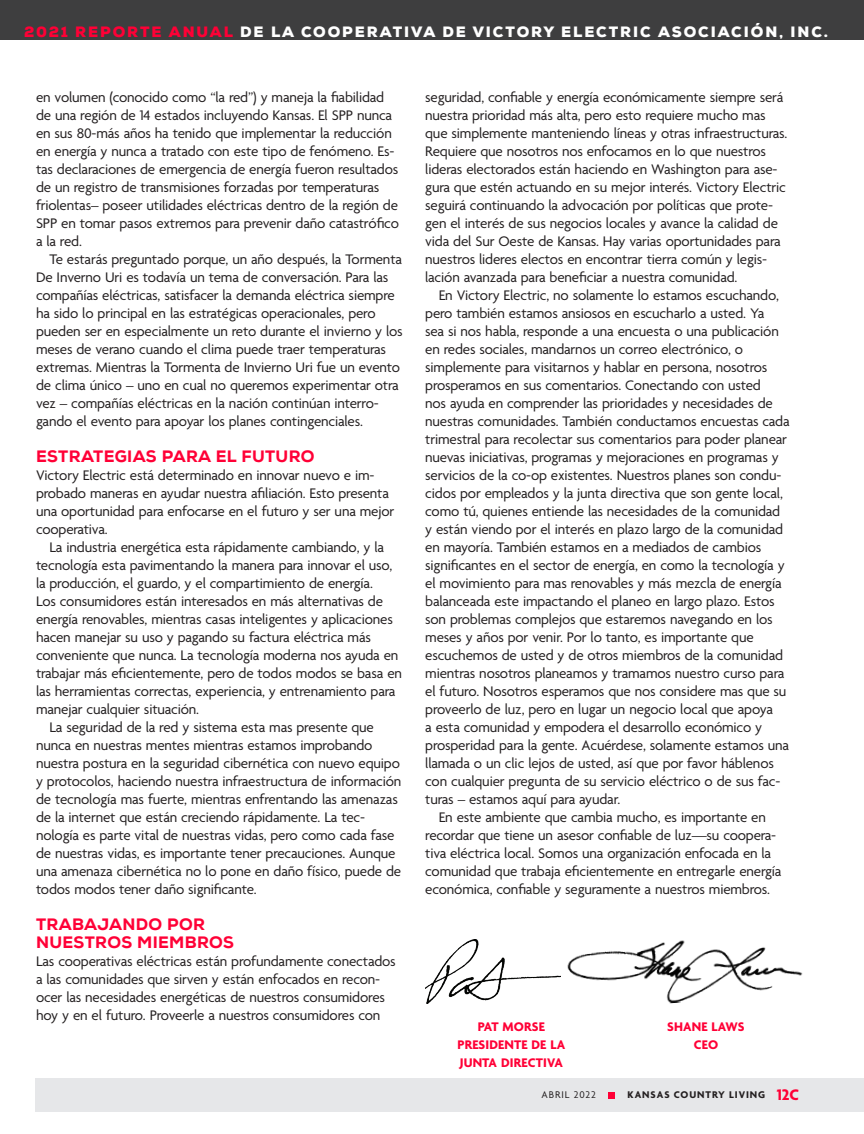
<style>
.page{position:relative;width:864px;height:1134px;background:#fff}
.page>*{position:absolute;margin:0;border:0;box-sizing:border-box;transform-origin:0 0}
.Subhead{font:800 16.5px/18px "Nexa";letter-spacing:.02em;color:#ff0036}
.Co-op_Text{font:15px/18px "Agenda";letter-spacing:-.01em;color:#231f20}
.Co-op_Text_no_inden{font:15px/18px "Agenda";letter-spacing:-.01em;color:#231f20}
.t1{font:900 14.55px "Nexa";letter-spacing:.13em;color:#fff}
.Co-op_Box_Text_no_i{font:700 13.5px/18px "Agenda";letter-spacing:.01em;color:#ff0036;text-align:center}
.t2{font:700 10.5px "Agenda";letter-spacing:.09em;color:#231f20}
.t3{font:10.5px "Agenda";letter-spacing:.09em;color:#231f20}
.s1{color:#ff0036}
.s2{font-size:16.5px;color:#ff0036}
</style>
<div class="page">
<img style="left:567px;top:940px;width:236px;height:64px">
<img style="left:425px;top:940px;width:135px;height:64px">
<div style="left:35px;top:1078px;width:829px;height:34px;background:#e6e7e9"></div>
<div style="left:608px;top:1092px;width:7px;height:7px;background:#ff0036"></div>
<div style="left:0;top:0;width:864px;height:40px;background:#3e3e3f"></div>
<p class="t1" style="left:24px;top:22px;width:805px"><span class="s1">2021 REPORTE ANUAL</span> DE LA COOPERATIVA DE VICTORY ELECTRIC ASOCIACIÓN, INC.</p>
<p class="Co-op_Text" style="left:36px;top:89px;width:364px">en volumen (conocido como “la red”) y maneja la fiabilidad de una región de 14 estados incluyendo Kansas. El SPP nunca en sus 80-más años ha tenido que implementar la reducción en energía y nunca a tratado con este tipo de fenómeno. Es&shy;tas declaraciones de emergencia de energía fueron resultados de un registro de transmisiones forzadas por temperaturas friolentas– poseer utilidades eléctricas dentro de la región de SPP en tomar pasos extremos para prevenir daño catastrófico a la red.</p>
<p class="Co-op_Text" style="left:36px;top:251px;width:368px;text-indent:14px">Te estarás preguntado porque, un año después, la Tormenta De Inverno Uri es todavía un tema de conversación. Para las compañías eléctricas, satisfacer la demanda eléctrica siempre ha sido lo principal en las estratégicas operacionales, pero pueden ser en especialmente un reto durante el invierno y los meses de verano cuando el clima puede traer temperaturas extremas. Mientras la Tormenta de Invierno Uri fue un evento de clima único – uno en cual no queremos experimentar otra vez – compañías eléctricas en la nación continúan interro&shy;gando el evento para apoyar los planes contingenciales.</p>
<p class="Subhead" style="left:36px;top:447px;width:280px">ESTRATEGIAS PARA EL FUTURO</p>
<p class="Co-op_Text_no_inden" style="left:36px;top:467px;width:360px">Victory Electric está determinado en innovar nuevo e im&shy;probado maneras en ayudar nuestra afiliación. Esto presenta una oportunidad para enfocarse en el futuro y ser una mejor cooperativa.</p>
<p class="Co-op_Text" style="left:36px;top:539px;width:368px;text-indent:14px">La industria energética esta rápidamente cambiando, y la tecnología esta pavimentando la manera para innovar el uso, la producción, el guardo, y el compartimiento de energía.<br>Los consumidores están interesados en más alternativas de energía renovables, mientras casas inteligentes y aplicaciones hacen manejar su uso y pagando su factura eléctrica más conveniente que nunca. La tecnología moderna nos ayuda en trabajar más eficientemente, pero de todos modos se basa en las herramientas correctas, experiencia, y entrenamiento para manejar cualquier situación.</p>
<p class="Co-op_Text" style="left:36px;top:719px;width:367px;text-indent:14px">La seguridad de la red y sistema esta mas presente que nunca en nuestras mentes mientras estamos improbando nuestra postura en la seguridad cibernética con nuevo equipo y protocolos, haciendo nuestra infraestructura de información de tecnología mas fuerte, mientras enfrentando las amenazas de la internet que están creciendo rápidamente. La tec&shy;nología es parte vital de nuestras vidas, pero como cada fase de nuestras vidas, es importante tener precauciones. Aunque una amenaza cibernética no lo pone en daño físico, puede de todos modos tener daño significante.</p>
<p class="Subhead" style="left:36px;top:915px;width:199px">TRABAJANDO POR<br>NUESTROS MIEMBROS</p>
<p class="Co-op_Text_no_inden" style="left:36px;top:953px;width:361px">Las cooperativas eléctricas están profundamente conectados a las comunidades que sirven y están enfocados en recon&shy;ocer las necesidades energéticas de nuestros consumidores hoy y en el futuro. Proveerle a nuestros consumidores con</p>
<p class="Co-op_Text_no_inden" style="left:425px;top:89px;width:364px">seguridad, confiable y energía económicamente siempre será nuestra prioridad más alta, pero esto requiere mucho mas que simplemente manteniendo líneas y otras infraestructuras.<br>Requiere que nosotros nos enfocamos en lo que nuestros lideras electorados están haciendo en Washington para ase&shy;gura que estén actuando en su mejor interés. Victory Electric seguirá continuando la advocación por políticas que prote&shy;gen el interés de sus negocios locales y avance la calidad de vida del Sur Oeste de Kansas. Hay varias oportunidades para nuestros lideres electos en encontrar tierra común y legis&shy;lación avanzada para beneficiar a nuestra comunidad.</p>
<p class="Co-op_Text" style="left:425px;top:287px;width:366px;text-indent:14px">En Victory Electric, no solamente lo estamos escuchando, pero también estamos ansiosos en escucharlo a usted. Ya<br>sea si nos habla, responde a una encuesta o una publicación en redes sociales, mandarnos un correo electrónico, o simplemente para visitarnos y hablar en persona, nosotros prosperamos en sus comentarios. Conectando con usted<br>nos ayuda en comprender las prioridades y necesidades de nuestras comunidades. También conductamos encuestas cada trimestral para recolectar sus comentarios para poder planear nuevas iniciativas, programas y mejoraciones en programas y servicios de la co-op existentes. Nuestros planes son condu&shy;cidos por empleados y la junta directiva que son gente local, como tú, quienes entiende las necesidades de la comunidad y están viendo por el interés en plazo largo de la comunidad en mayoría. También estamos en a mediados de cambios significantes en el sector de energía, en como la tecnología y el movimiento para mas renovables y más mezcla de energía balanceada este impactando el planeo en largo plazo. Estos son problemas complejos que estaremos navegando en los meses y años por venir. Por lo tanto, es importante que escuchemos de usted y de otros miembros de la comunidad mientras nosotros planeamos y tramamos nuestro curso para el futuro. Nosotros esperamos que nos considere mas que su proveerlo de luz, pero en lugar un negocio local que apoya<br>a esta comunidad y empodera el desarrollo económico y prosperidad para la gente. Acuérdese, solamente estamos una llamada o un clic lejos de usted, así que por favor háblenos con cualquier pregunta de su servicio eléctrico o de sus fac&shy;turas – estamos aquí para ayudar.</p>
<p class="Co-op_Text" style="left:425px;top:809px;width:358px;text-indent:14px">En este ambiente que cambia mucho, es importante en recordar que tiene un asesor confiable de luz—su coopera&shy;tiva eléctrica local. Somos una organización enfocada en la comunidad que trabaja eficientemente en entregarle energía económica, confiable y seguramente a nuestros miembros.</p>
<p class="Co-op_Box_Text_no_i" style="left:457px;top:1018px;width:109px">PAT MORSE<br>PRESIDENTE DE LA<br>JUNTA DIRECTIVA</p>
<p class="Co-op_Box_Text_no_i" style="left:667px;top:1018px;width:79px">SHANE LAWS<br>CEO</p>
<p class="t3" style="left:541px;top:1089px;width:56px">ABRIL 2022</p>
<p class="t2" style="left:628px;top:1089px;width:173px">KANSAS COUNTRY LIVING <span class="s2">12C</span></p>
</div>
